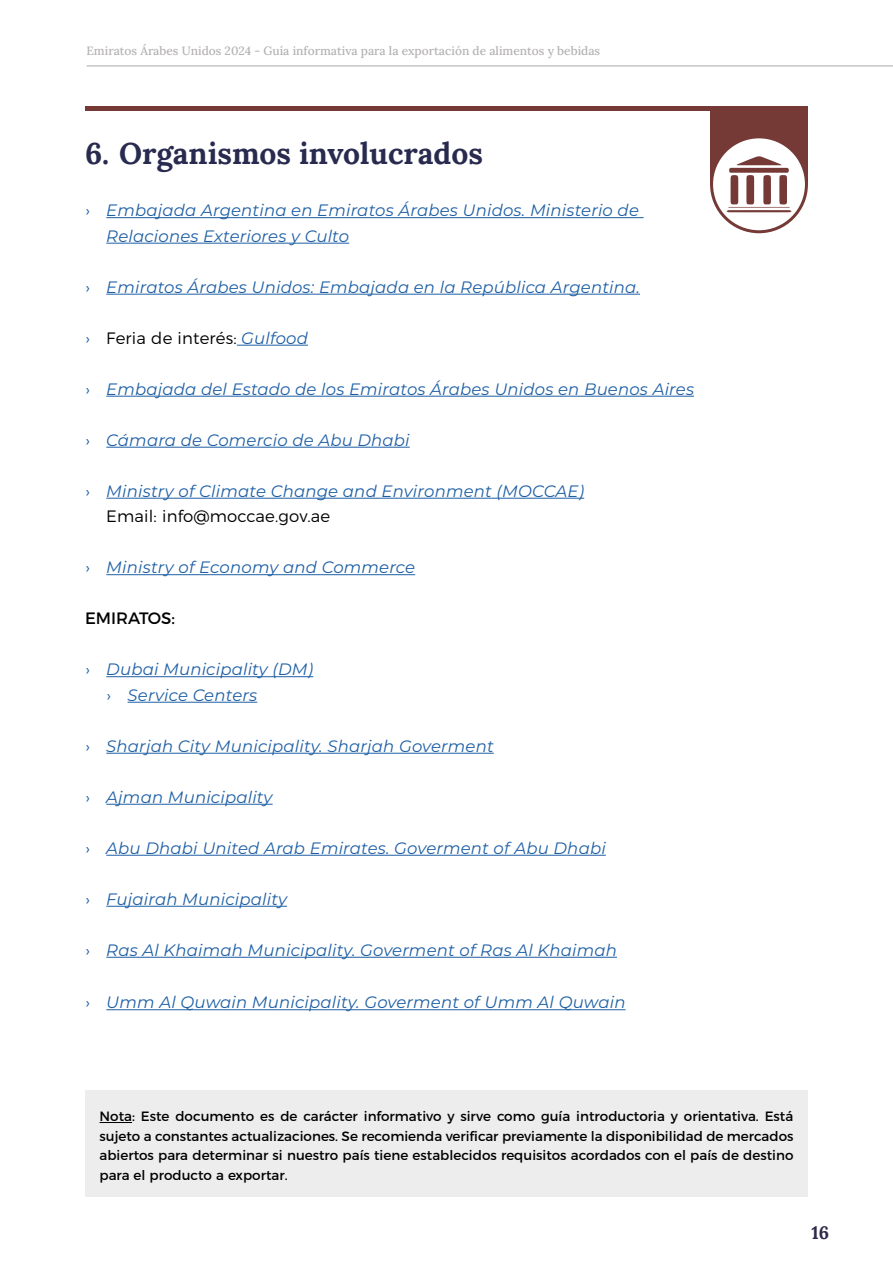
<style>
.page{position:relative;width:893px;height:1263px;background:#fff}
.page>*{position:absolute;margin:0;border:0;box-sizing:border-box;transform-origin:0 0}
.t1{font:700 30px "Lora";color:#282b4f}
.t2{font:700 18px "Lora";color:#2f2b4b}
.t3{font:italic 16.5px/25.5px "Montserrat";letter-spacing:.01em;color:#1e5fa5}
.t4{font:300 16.5px "Montserrat";letter-spacing:.01em;color:#000}
.t5{font:16.5px "Montserrat";color:#000}
.t6{font:13.5px/19.5px "Montserrat";color:#000;text-align:justify}
.t7{font:500 12px "Lora";color:#b4b1b1}
.s1{font-weight:300;font-style:normal}
.s2{color:#1e5fa5}
.s3{font-weight:400;font-style:italic;color:#1e5fa5}
.s4{font-weight:300;font-style:normal;color:#000}
</style>
<div class="page">
<hr style="left:87px;top:65px;width:805px;height:1px;background:#b4b1b1">
<hr style="left:106px;top:217px;width:538px;height:1px;background:#1e5fa5">
<hr style="left:106px;top:243px;width:243px;height:1px;background:#1e5fa5">
<hr style="left:106px;top:294px;width:534px;height:1px;background:#1e5fa5">
<hr style="left:237px;top:345px;width:71px;height:1px;background:#1e5fa5">
<hr style="left:106px;top:396px;width:588px;height:1px;background:#1e5fa5">
<hr style="left:106px;top:447px;width:304px;height:1px;background:#1e5fa5">
<hr style="left:106px;top:498px;width:478px;height:1px;background:#1e5fa5">
<hr style="left:106px;top:574px;width:309px;height:1px;background:#1e5fa5">
<hr style="left:106px;top:676px;width:207px;height:1px;background:#1e5fa5">
<hr style="left:128px;top:702px;width:129px;height:1px;background:#1e5fa5">
<hr style="left:106px;top:753px;width:388px;height:1px;background:#1e5fa5">
<hr style="left:106px;top:804px;width:167px;height:1px;background:#1e5fa5">
<hr style="left:106px;top:855px;width:500px;height:1px;background:#1e5fa5">
<hr style="left:106px;top:906px;width:181px;height:1px;background:#1e5fa5">
<hr style="left:106px;top:957px;width:511px;height:1px;background:#1e5fa5">
<hr style="left:106px;top:1009px;width:519px;height:1px;background:#1e5fa5">
<div style="left:85px;top:1090px;width:723px;height:107px;background:#eeedee"></div>
<hr style="left:100px;top:1122px;width:32px;height:1px;background:#000">
<div style="left:85px;top:106px;width:723px;height:5px;background:#753a36"></div>
<div style="left:710px;top:106px;width:98px;height:78px;background:#753a36"></div>
<div style="left:711px;top:137px;width:95px;height:95px;background:#fff;border-radius:50%"></div>
<div style="left:710px;top:135px;width:98px;height:98px;border:3px solid #753a36;border-radius:50%"></div>
<svg style="left:726px;top:156px;width:66px;height:56px"></svg>
<p class="t7" style="left:87px;top:43px;width:515px">Emiratos Árabes Unidos 2024 - Guía informativa para la exportación de alimentos y bebidas</p>
<h1 class="t1" style="left:85px;top:133px;width:399px">6. Organismos involucrados</h1>
<p class="t3" style="left:106px;top:197px;width:534px;text-indent:-21px"><span class="s1">›</span> Embajada Argentina en Emiratos Árabes Unidos. Ministerio de<br>Relaciones Exteriores y Culto</p>
<p class="t3" style="left:85px;top:273px;width:556px"><span class="s1">›</span> Emiratos Árabes Unidos: Embajada en la República Argentina.</p>
<p class="t4" style="left:85px;top:325px;width:224px"><span class="s2">›</span> Feria de interés: <span class="s3">Gulfood</span></p>
<p class="t3" style="left:85px;top:375px;width:610px"><span class="s1">›</span> Embajada del Estado de los Emiratos Árabes Unidos en Buenos Aires</p>
<p class="t3" style="left:85px;top:426px;width:326px"><span class="s1">›</span> Cámara de Comercio de Abu Dhabi</p>
<p class="t3" style="left:106px;top:477px;width:479px;text-indent:-21px"><span class="s1">›</span> Ministry of Climate Change and Environment (MOCCAE)<br><span class="s4">Email: info@moccae.gov.ae</span></p>
<p class="t3" style="left:85px;top:554px;width:332px"><span class="s1">›</span> Ministry of Economy and Commerce</p>
<p class="t5" style="left:85px;top:605px;width:92px">EMIRATOS:</p>
<p class="t3" style="left:106px;top:656px;width:208px;text-indent:-21px"><span class="s1">›</span> Dubai Municipality (DM) <span class="s1">›</span> Service Centers</p>
<p class="t3" style="left:85px;top:732px;width:410px"><span class="s1">›</span> Sharjah City Municipality. Sharjah Goverment</p>
<p class="t3" style="left:85px;top:783px;width:189px"><span class="s1">›</span> Ajman Municipality</p>
<p class="t3" style="left:85px;top:834px;width:522px"><span class="s1">›</span> Abu Dhabi United Arab Emirates. Goverment of Abu Dhabi</p>
<p class="t3" style="left:85px;top:885px;width:203px"><span class="s1">›</span> Fujairah Municipality</p>
<p class="t3" style="left:85px;top:936px;width:533px"><span class="s1">›</span> Ras Al Khaimah Municipality. Goverment of Ras Al Khaimah</p>
<p class="t3" style="left:85px;top:989px;width:542px"><span class="s1">›</span> Umm Al Quwain Municipality. Goverment of Umm Al Quwain</p>
<p class="t6" style="left:100px;top:1105px;width:695px">Nota: Este documento es de carácter informativo y sirve como guía introductoria y orientativa. Está sujeto a constantes actualizaciones. Se recomienda verificar previamente la disponibilidad de mercados abiertos para determinar si nuestro país tiene establecidos requisitos acordados con el país de destino para el producto a exportar.</p>
<p class="t2" style="left:811px;top:1220px;width:19px">16</p>
</div>
